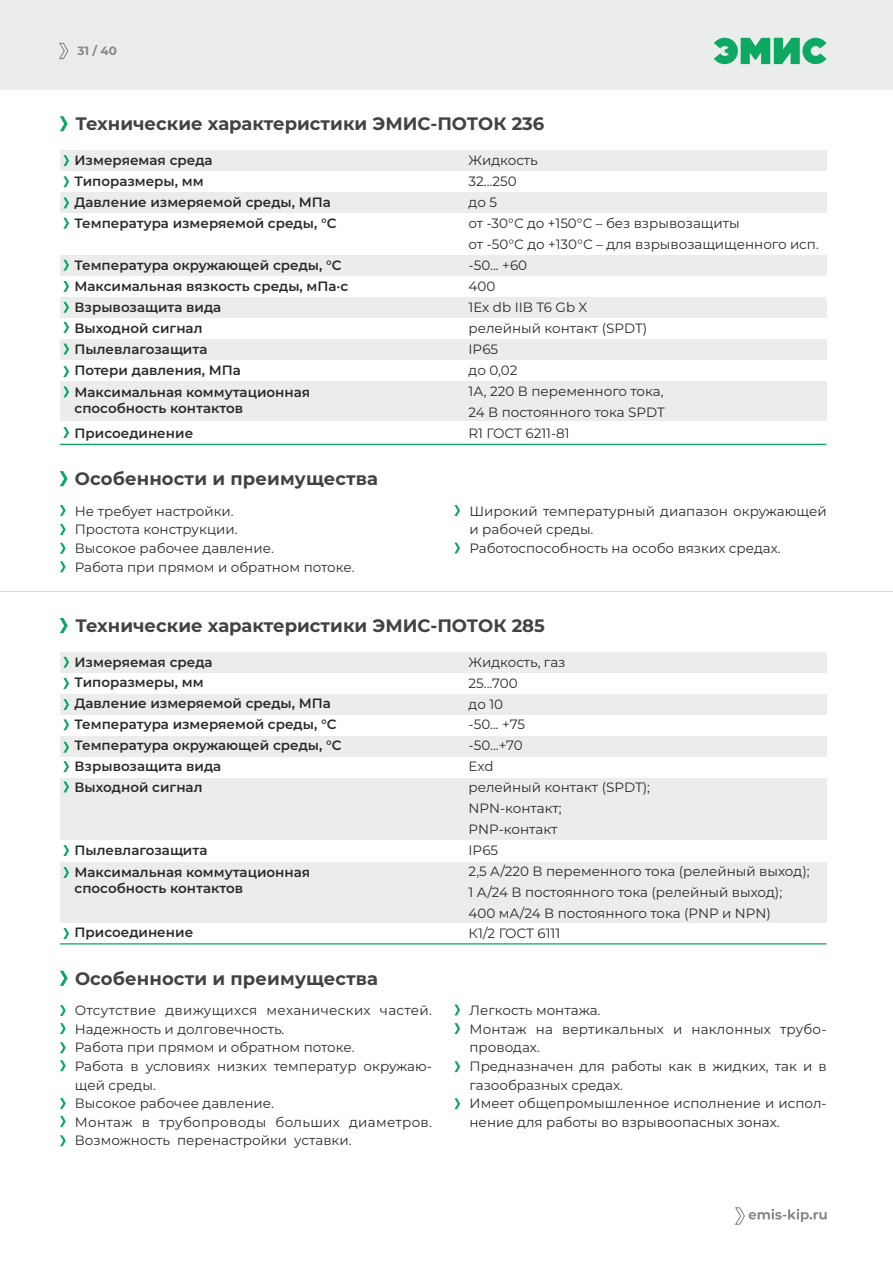
<style>
.page{position:relative;width:893px;height:1263px;background:#fff}
.page>*{position:absolute;margin:0;border:0;box-sizing:border-box;transform-origin:0 0}
.t1{font:700 18px "Montserrat";color:#434242}
.t2{font:13.5px/18.6px "Montserrat";color:#2b2a29}
.t3{font:600 13.5px/21.1px "Montserrat";color:#2b2a29}
.t4{font:700 12px "Montserrat";color:#898989}
</style>
<div class="page">
<hr style="left:0;top:591px;width:893px;height:1px;background:#d9dada">
<div style="left:0;top:0;width:893px;height:90px;background:#ebecec"></div>
<svg style="left:59px;top:42px;width:10px;height:18px"></svg>
<div style="left:60px;top:255px;width:766px;height:21px;background:#ebecec"></div>
<div style="left:60px;top:297px;width:766px;height:21px;background:#ebecec"></div>
<div style="left:60px;top:339px;width:766px;height:21px;background:#ebecec"></div>
<div style="left:60px;top:150px;width:766px;height:21px;background:#ebecec"></div>
<div style="left:60px;top:192px;width:766px;height:21px;background:#ebecec"></div>
<div style="left:60px;top:381px;width:766px;height:40px;background:#ebecec"></div>
<svg style="left:63px;top:155px;width:6px;height:11px"></svg>
<svg style="left:60px;top:505px;width:6px;height:11px"></svg>
<svg style="left:60px;top:543px;width:6px;height:11px"></svg>
<svg style="left:454px;top:505px;width:6px;height:11px"></svg>
<hr style="left:60px;top:444px;width:766px;height:1px;background:#0da861">
<svg style="left:63px;top:302px;width:6px;height:11px"></svg>
<svg style="left:63px;top:218px;width:6px;height:11px"></svg>
<svg style="left:63px;top:260px;width:6px;height:11px"></svg>
<svg style="left:63px;top:281px;width:6px;height:11px"></svg>
<svg style="left:63px;top:322px;width:6px;height:11px"></svg>
<svg style="left:63px;top:344px;width:6px;height:11px"></svg>
<svg style="left:60px;top:1005px;width:6px;height:11px"></svg>
<svg style="left:60px;top:1042px;width:6px;height:11px"></svg>
<svg style="left:60px;top:1098px;width:6px;height:11px"></svg>
<svg style="left:454px;top:1004px;width:6px;height:11px"></svg>
<svg style="left:454px;top:1023px;width:6px;height:11px"></svg>
<svg style="left:454px;top:1061px;width:6px;height:11px"></svg>
<svg style="left:454px;top:1098px;width:6px;height:11px"></svg>
<svg style="left:63px;top:197px;width:6px;height:11px"></svg>
<svg style="left:63px;top:176px;width:6px;height:11px"></svg>
<svg style="left:63px;top:366px;width:6px;height:11px"></svg>
<svg style="left:63px;top:386px;width:6px;height:11px"></svg>
<svg style="left:454px;top:543px;width:6px;height:10px"></svg>
<svg style="left:60px;top:524px;width:6px;height:11px"></svg>
<svg style="left:60px;top:561px;width:6px;height:11px"></svg>
<svg style="left:60px;top:1116px;width:6px;height:11px"></svg>
<svg style="left:60px;top:1060px;width:6px;height:11px"></svg>
<div style="left:60px;top:778px;width:766px;height:62px;background:#ebecec"></div>
<div style="left:60px;top:862px;width:766px;height:61px;background:#ebecec"></div>
<div style="left:60px;top:652px;width:766px;height:21px;background:#ebecec"></div>
<div style="left:60px;top:694px;width:766px;height:21px;background:#ebecec"></div>
<div style="left:60px;top:736px;width:766px;height:21px;background:#ebecec"></div>
<svg style="left:63px;top:657px;width:6px;height:11px"></svg>
<hr style="left:60px;top:943px;width:766px;height:1px;background:#0da861">
<svg style="left:63px;top:719px;width:6px;height:11px"></svg>
<svg style="left:63px;top:761px;width:6px;height:11px"></svg>
<svg style="left:63px;top:781px;width:6px;height:11px"></svg>
<svg style="left:63px;top:845px;width:6px;height:11px"></svg>
<svg style="left:63px;top:699px;width:6px;height:11px"></svg>
<svg style="left:63px;top:678px;width:6px;height:11px"></svg>
<svg style="left:63px;top:867px;width:6px;height:11px"></svg>
<svg style="left:60px;top:1023px;width:6px;height:11px"></svg>
<svg style="left:60px;top:1135px;width:6px;height:11px"></svg>
<svg style="left:63px;top:742px;width:6px;height:11px"></svg>
<svg style="left:63px;top:427px;width:6px;height:11px"></svg>
<svg style="left:63px;top:928px;width:6px;height:11px"></svg>
<svg style="left:735px;top:1207px;width:92px;height:18px"></svg>
<svg style="left:60px;top:116px;width:8px;height:15px"></svg>
<svg style="left:60px;top:471px;width:8px;height:15px"></svg>
<svg style="left:60px;top:971px;width:8px;height:15px"></svg>
<svg style="left:60px;top:618px;width:8px;height:15px"></svg>
<svg style="left:714px;top:38px;width:112px;height:26px"></svg>
<p class="t4" style="left:77px;top:44px;width:41px">31 / 40</p>
<h1 class="t1" style="left:76px;top:113px;width:470px">Технические характеристики ЭМИС-ПОТОК 236</h1>
<p class="t3" style="left:75px;top:150px;width:263px">Измеряемая среда<br>Типоразмеры, мм<br>Давление измеряемой среды, МПа<br>Температура измеряемой среды, °C</p>
<p class="t3" style="left:75px;top:254px;width:275px">Температура окружающей среды, °C<br>Максимальная вязкость среды, мПа·с<br>Взрывозащита вида<br>Выходной сигнал<br>Пылевлагозащита<br>Потери давления, МПа<br>Максимальная коммутационная</p>
<p class="t3" style="left:75px;top:396px;width:170px;line-height:24.6px">способность контактов<br>Присоединение</p>
<h1 class="t1" style="left:75px;top:468px;width:305px">Особенности и преимущества</h1>
<p class="t2" style="left:469px;top:150px;width:352px;line-height:21px">Жидкость<br>32...250<br>до 5<br>от -30°С до +150°С – без взрывозащиты<br>от -50°С до +130°С – для взрывозащищенного исп. -50... +60<br>400<br>1Ex db IIB T6 Gb X<br>релейный контакт (SPDT)<br>IP65<br>до 0,02<br>1А, 220 В переменного тока,<br>24 В постоянного тока SPDT<br>R1 ГОСТ 6211-81</p>
<p class="t2" style="left:75px;top:502px;width:281px">Не требует настройки.<br>Простота конструкции.<br>Высокое рабочее давление.<br>Работа при прямом и обратном потоке.</p>
<p class="t2" style="left:469px;top:502px;width:359px">Широкий температурный диапазон окружающей и рабочей среды.<br>Работоспособность на особо вязких средах.</p>
<h1 class="t1" style="left:76px;top:615px;width:471px">Технические характеристики ЭМИС-ПОТОК 285</h1>
<p class="t3" style="left:75px;top:651px;width:269px">Измеряемая среда<br>Типоразмеры, мм<br>Давление измеряемой среды, МПа<br>Температура измеряемой среды, °C<br>Температура окружающей среды, °C<br>Взрывозащита вида<br>Выходной сигнал</p>
<p class="t3" style="left:75px;top:839px;width:237px;line-height:22.5px">Пылевлагозащита<br>Максимальная коммутационная</p>
<p class="t3" style="left:75px;top:878px;width:170px">способность контактов</p>
<p class="t3" style="left:75px;top:922px;width:120px">Присоединение</p>
<h1 class="t1" style="left:75px;top:967px;width:305px">Особенности и преимущества</h1>
<p class="t2" style="left:469px;top:651px;width:343px;line-height:20.9px">Жидкость, газ<br>25...700<br>до 10<br>-50... +75<br>-50...+70<br>Exd<br>релейный контакт (SPDT);<br>NPN-контакт;<br>PNP-контакт<br>IP65<br>2,5 A/220 В переменного тока (релейный выход);<br>1 А/24 В постоянного тока (релейный выход);<br>400 мА/24 В постоянного тока (PNP и NPN)<br>К1/2 ГОСТ 6111</p>
<p class="t2" style="left:75px;top:1001px;width:359px">Отсутствие движущихся механических частей.<br>Надежность и долговечность.<br>Работа при прямом и обратном потоке.<br>Работа в условиях низких температур окружаю&shy;щей среды.<br>Высокое рабочее давление.<br>Монтаж в трубопроводы больших диаметров.<br>Возможность перенастройки уставки.</p>
<p class="t2" style="left:469px;top:1001px;width:359px">Легкость монтажа.<br>Монтаж на вертикальных и наклонных трубо&shy;проводах.<br>Предназначен для работы как в жидких, так и в газообразных средах.<br>Имеет общепромышленное исполнение и испол&shy;нение для работы во взрывоопасных зонах.</p>
</div>
